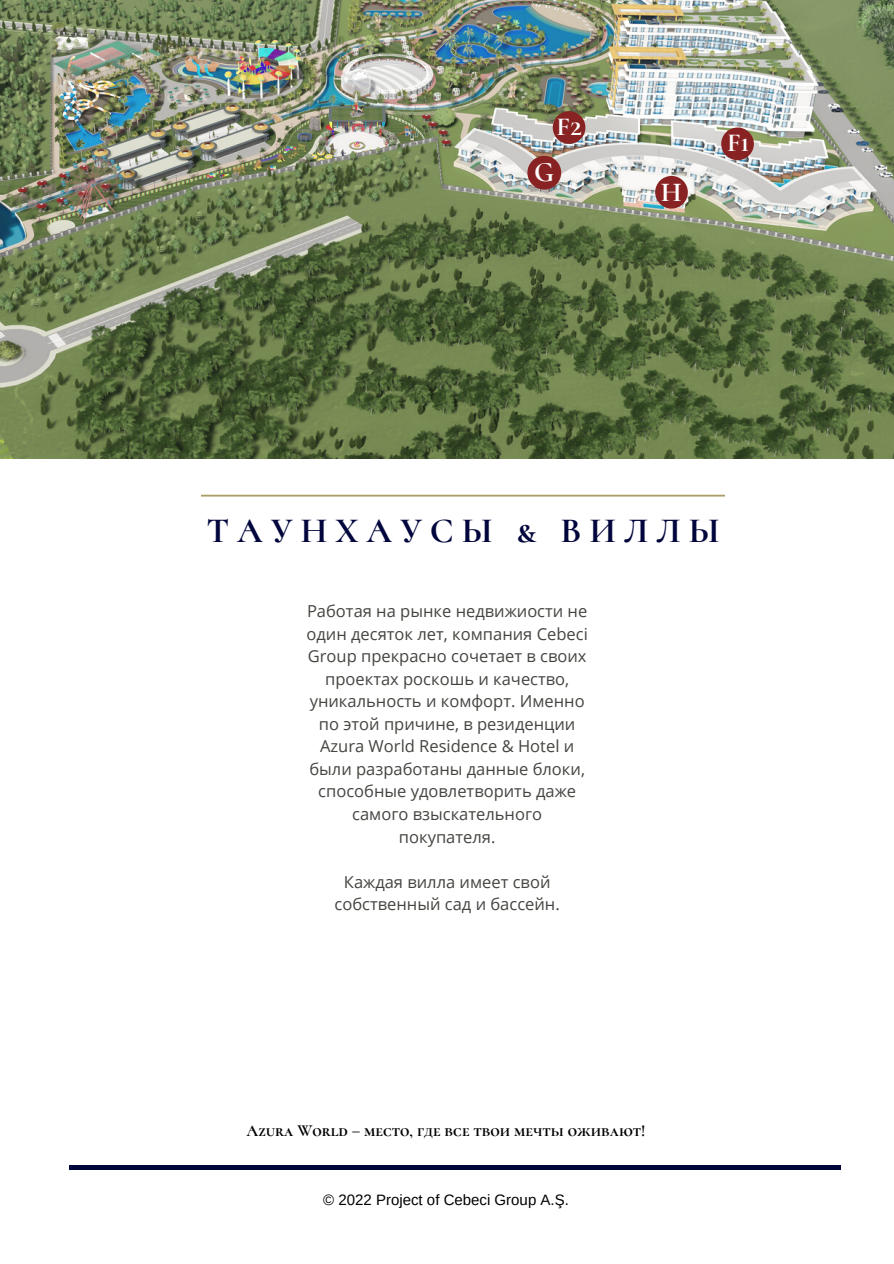
<style>
.page{position:relative;width:894px;height:1264px;background:#fff}
.page>*{position:absolute;margin:0;border:0;box-sizing:border-box;transform-origin:0 0}
.t1{font:700 35.55px "Cormorant SC";letter-spacing:.22em;color:#00053c}
.t2{font:700 27.45px "Cormorant SC";color:#fff}
.t3{font:700 25.95px "Cormorant SC";color:#fff}
.t4{font:16.5px/22.5px "Open Sans";color:#444440;text-align:center}
.t5{font:700 16.5px "Cormorant SC";color:#000}
.t6{font:15px "Arimo";color:#000}
</style>
<div class="page">
<img style="left:0;top:0;width:893px;height:458px">
<svg style="left:201px;top:494px;width:523px;height:2px"></svg>
<div style="left:552px;top:111px;width:33px;height:33px;background:#892323;border-radius:50%"></div>
<div style="left:527px;top:156px;width:34px;height:34px;background:#892323;border-radius:50%"></div>
<div style="left:721px;top:127px;width:32px;height:33px;background:#892323;border-radius:50%"></div>
<div style="left:655px;top:176px;width:32px;height:32px;background:#892323;border-radius:50%"></div>
<div style="left:69px;top:1165px;width:771px;height:9px;background:#00053c"></div>
<div style="left:22px;top:1169px;width:849px;height:40px;background:#fff"></div>
<h3 class="t3" style="left:556px;top:111px;width:27px">F2</h3>
<h2 class="t2" style="left:534px;top:156px;width:21px">G</h2>
<h2 class="t2" style="left:660px;top:176px;width:22px">H</h2>
<h3 class="t3" style="left:726px;top:127px;width:24px">F1</h3>
<h1 class="t1" style="left:206px;top:509px;width:515px">ТАУНХАУСЫ &amp; ВИЛЛЫ</h1>
<p class="t4" style="left:306px;top:599px;width:283px">Работая на рынке недвижиости не один десяток лет, компания Cebeci<br>Group прекрасно сочетает в своих проектах роскошь и качество, уникальность и комфорт. Именно по этой причине, в резиденции<br>Azura World Residence &amp; Hotel и были разработаны данные блоки, способные удовлетворить даже самого взыскательного покупателя.</p>
<p class="t4" style="left:334px;top:870px;width:227px">Каждая вилла имеет свой собственный сад и бассейн.</p>
<p class="t5" style="left:246px;top:1120px;width:400px">Azura World – место, где все твои мечты оживают!</p>
<p class="t6" style="left:323px;top:1191px;width:247px">© 2022 Project of Cebeci Group A.Ş.</p>
</div>
